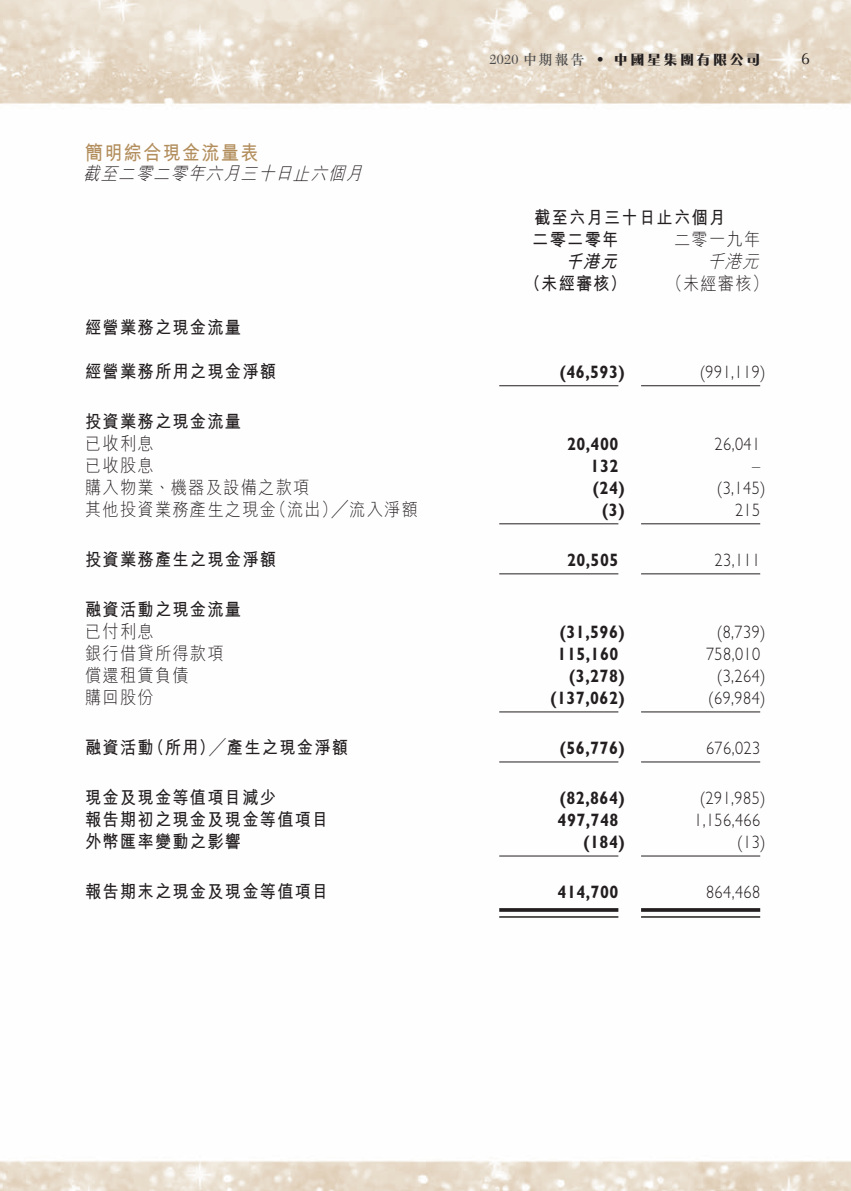
<style>
.page{position:relative;width:851px;height:1191px;background:#fff}
.page>*{position:absolute;margin:0;border:0;box-sizing:border-box;transform-origin:0 0}
._01_H1{font:700 20px "M Hei HK";letter-spacing:.08em;color:#b28e5d;scale:.9 1}
._50_Table_txt{font:700 18px "M Hei HK";letter-spacing:.08em;color:#231f20;scale:.9 1}
._50_Table_txt-2{font:300 18px "Gill Sans Std";letter-spacing:.03em;color:#231f20;scale:.9 1}
._50_Table_txt-3{font:700 18px "Gill Sans Std";letter-spacing:.03em;color:#231f20;scale:.9 1}
._50_Table_txt-4{font:300 18px "M Hei HK";letter-spacing:.08em;color:#231f20;scale:.9 1}
._00_txt{font:italic 300 18px "M Hei HK";color:#231f20;scale:.9 1}
._50_Table_txt-5{font:italic 300 18px "M Hei HK";color:#231f20;scale:.9 1}
._50_Table_txt-6{font:italic 700 18px "M Hei HK";color:#231f20;scale:.9 1}
.t1{font:16px "Optima LT Std";color:#231f20}
.t2{font:800 14px "M Razor HK";letter-spacing:.18em;color:#231f20}
.t3{font:14px "New Caledonia LT Std";color:#4b4c4d}
.t4{font:500 14px "Optima LT Std";color:#231f20}
.s1{font-family:"M Sung HK";font-weight:500}
</style>
<div class="page">
<img style="left:1px;top:0;width:849px;height:1191px">
<hr style="left:499px;top:385px;width:119px;height:1px;background:#231f20">
<hr style="left:641px;top:385px;width:119px;height:1px;background:#231f20">
<hr style="left:499px;top:523px;width:119px;height:1px;background:#231f20">
<hr style="left:641px;top:523px;width:119px;height:1px;background:#231f20">
<hr style="left:499px;top:573px;width:119px;height:1px;background:#231f20">
<hr style="left:641px;top:573px;width:119px;height:1px;background:#231f20">
<hr style="left:499px;top:711px;width:119px;height:1px;background:#231f20">
<hr style="left:641px;top:711px;width:119px;height:1px;background:#231f20">
<hr style="left:499px;top:761px;width:119px;height:1px;background:#231f20">
<hr style="left:641px;top:761px;width:119px;height:1px;background:#231f20">
<hr style="left:499px;top:855px;width:119px;height:1px;background:#231f20">
<hr style="left:641px;top:855px;width:119px;height:1px;background:#231f20">
<hr style="left:499px;top:908px;width:119px;height:3px;background:#231f20">
<hr style="left:499px;top:916px;width:119px;height:1px;background:#231f20">
<hr style="left:641px;top:908px;width:119px;height:3px;background:#231f20">
<hr style="left:641px;top:916px;width:119px;height:1px;background:#231f20">
<p class="t3" style="left:489px;top:52px;width:96px">2020 <span class="s1">中期報告</span></p>
<p class="t4" style="left:596px;top:52px;width:8px">•</p>
<p class="t2" style="left:614px;top:50px;width:148px">中國星集團有限公司</p>
<p class="t1" style="left:801px;top:50px;width:10px">6</p>
<p class="_01_H1" style="left:85px;top:138px;width:194px">簡明綜合現金流量表</p>
<p class="_00_txt" style="left:83px;top:161px;width:318px">截至二零二零年六月三十日止六個月</p>
<p class="_50_Table_txt" style="left:534px;top:204px;width:214px">截至六月三十日止六個月</p>
<p class="_50_Table_txt-4" style="left:674px;top:227px;width:97px">二零一九年</p>
<p class="_50_Table_txt" style="left:532px;top:226px;width:97px">二零二零年</p>
<p class="_50_Table_txt-6" style="left:565px;top:248px;width:65px">千港元</p>
<p class="_50_Table_txt-5" style="left:707px;top:249px;width:65px">千港元</p>
<p class="_50_Table_txt" style="left:524px;top:270px;width:115px">（未經審核）</p>
<p class="_50_Table_txt-4" style="left:666px;top:271px;width:115px">（未經審核(</p>
<p class="_50_Table_txt" style="left:85px;top:314px;width:175px">經營業務之現金流量</p>
<p class="_50_Table_txt" style="left:85px;top:358px;width:214px">經營業務所用之現金淨額</p>
<p class="_50_Table_txt" style="left:85px;top:408px;width:175px">投資業務之現金流量</p>
<p class="_50_Table_txt-3" style="left:559px;top:361px;width:73px">)46,593(</p>
<p class="_50_Table_txt-2" style="left:699px;top:362px;width:75px">)991,119(</p>
<p class="_50_Table_txt-4" style="left:85px;top:431px;width:78px">已收利息</p>
<p class="_50_Table_txt-3" style="left:567px;top:433px;width:59px">20,400</p>
<p class="_50_Table_txt-2" style="left:714px;top:434px;width:52px">26,041</p>
<p class="_50_Table_txt-4" style="left:85px;top:453px;width:78px">已收股息</p>
<p class="_50_Table_txt-3" style="left:590px;top:455px;width:32px">132</p>
<p class="_50_Table_txt-2" style="left:752px;top:456px;width:11px">–</p>
<p class="_50_Table_txt-4" style="left:85px;top:475px;width:251px">購入物業、機器及設備之款項</p>
<p class="_50_Table_txt-4" style="left:270px;top:497px;width:165px">（流出）╱流入淨額</p>
<p class="_50_Table_txt-4" style="left:85px;top:497px;width:214px">其他投資業務產生之現金</p>
<p class="_50_Table_txt-3" style="left:592px;top:477px;width:37px">)24(</p>
<p class="_50_Table_txt-3" style="left:602px;top:499px;width:26px">(3)</p>
<p class="_50_Table_txt-2" style="left:716px;top:478px;width:56px">)3,145(</p>
<p class="_50_Table_txt-2" style="left:734px;top:500px;width:30px">215</p>
<p class="_50_Table_txt" style="left:85px;top:546px;width:214px">投資業務產生之現金淨額</p>
<p class="_50_Table_txt" style="left:85px;top:596px;width:175px">融資活動之現金流量</p>
<p class="_50_Table_txt-3" style="left:567px;top:549px;width:59px">20,505</p>
<p class="_50_Table_txt-2" style="left:714px;top:550px;width:52px">23,111</p>
<p class="_50_Table_txt-4" style="left:85px;top:619px;width:78px">已付利息</p>
<p class="_50_Table_txt-3" style="left:559px;top:621px;width:73px">)31,596(</p>
<p class="_50_Table_txt-2" style="left:716px;top:622px;width:56px">)8,739(</p>
<p class="_50_Table_txt-4" style="left:85px;top:641px;width:155px">銀行借貸所得款項</p>
<p class="_50_Table_txt-3" style="left:557px;top:643px;width:69px">115,160</p>
<p class="_50_Table_txt-2" style="left:706px;top:644px;width:62px">758,010</p>
<p class="_50_Table_txt-4" style="left:85px;top:663px;width:117px">償還租賃負債</p>
<p class="_50_Table_txt-3" style="left:569px;top:665px;width:63px">)3,278(</p>
<p class="_50_Table_txt-2" style="left:716px;top:666px;width:56px">)3,264(</p>
<p class="_50_Table_txt-4" style="left:85px;top:685px;width:78px">購回股份</p>
<p class="_50_Table_txt-3" style="left:550px;top:687px;width:84px">)137,062(</p>
<p class="_50_Table_txt-2" style="left:708px;top:688px;width:65px">)69,984(</p>
<p class="_50_Table_txt" style="left:148px;top:734px;width:223px">（所用）╱產生之現金淨額</p>
<p class="_50_Table_txt" style="left:85px;top:734px;width:78px">融資活動</p>
<p class="_50_Table_txt-3" style="left:559px;top:737px;width:73px">)56,776(</p>
<p class="_50_Table_txt-2" style="left:706px;top:738px;width:62px">676,023</p>
<p class="_50_Table_txt" style="left:85px;top:784px;width:214px">現金及現金等值項目減少</p>
<p class="_50_Table_txt-3" style="left:559px;top:787px;width:73px">)82,864(</p>
<p class="_50_Table_txt-2" style="left:699px;top:788px;width:75px">)291,985(</p>
<p class="_50_Table_txt" style="left:85px;top:806px;width:272px">報告期初之現金及現金等值項目</p>
<p class="_50_Table_txt-3" style="left:557px;top:809px;width:69px">497,748</p>
<p class="_50_Table_txt-2" style="left:694px;top:810px;width:75px">1,156,466</p>
<p class="_50_Table_txt" style="left:85px;top:828px;width:175px">外幣匯率變動之影響</p>
<p class="_50_Table_txt-3" style="left:583px;top:831px;width:47px">)184(</p>
<p class="_50_Table_txt-2" style="left:737px;top:832px;width:33px">)13(</p>
<p class="_50_Table_txt" style="left:85px;top:878px;width:272px">報告期末之現金及現金等值項目</p>
<p class="_50_Table_txt-3" style="left:557px;top:881px;width:69px">414,700</p>
<p class="_50_Table_txt-2" style="left:706px;top:882px;width:62px">864,468</p>
</div>
